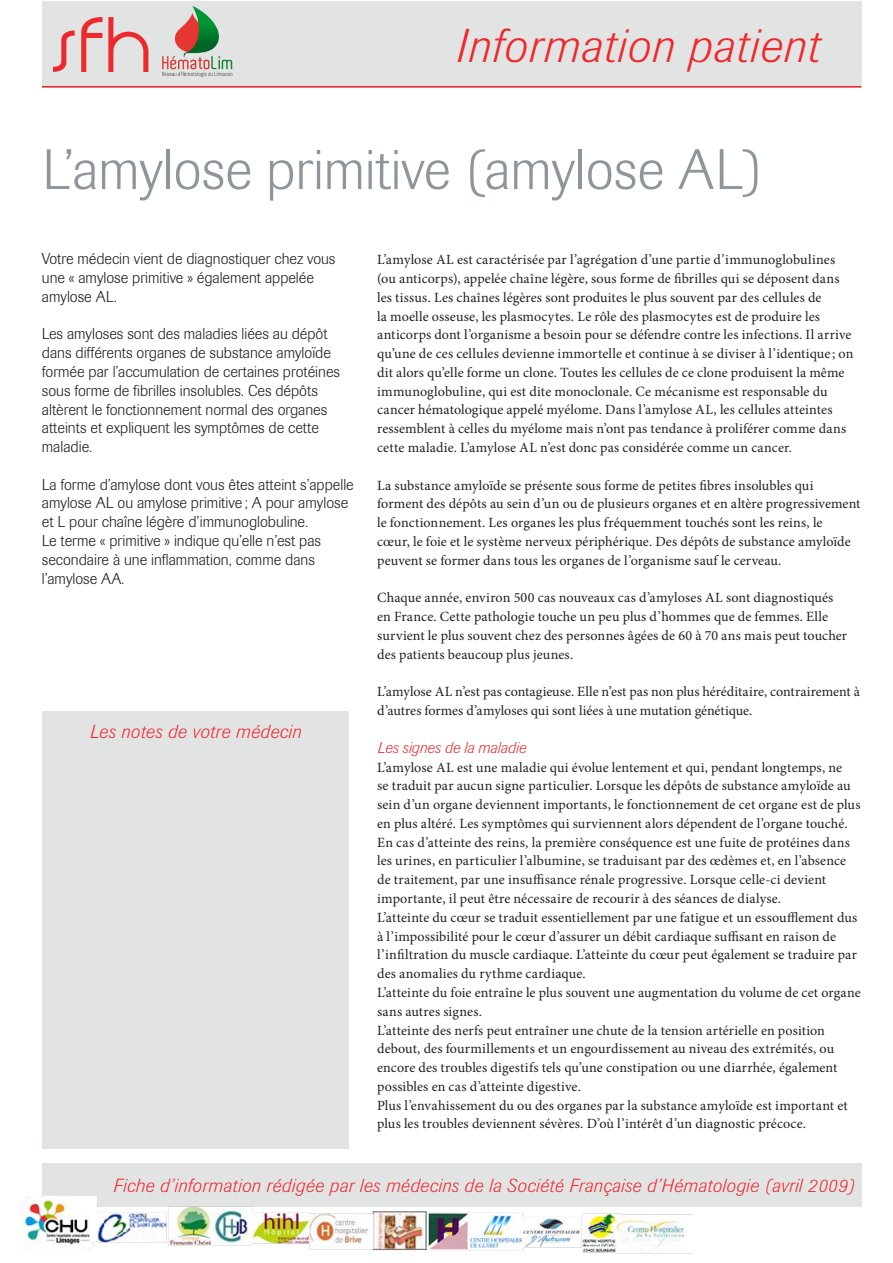
<style>
.page{position:relative;width:893px;height:1263px;background:#fff}
.page>*{position:absolute;margin:0;border:0;box-sizing:border-box;transform-origin:0 0}
.t1{font:300 56.4px "Imago";color:#8f969b}
.t2{font:italic 300 46.95px "Imago";letter-spacing:.025em;color:#ee292d}
.t3{font:italic 300 18.75px "Imago";letter-spacing:.025em;color:#ee292d}
.t4{font:300 15.6px/18.8px "Imago";color:#231f20}
.t5{font:italic 300 15.6px "Imago";letter-spacing:.005em;color:#ee292d}
.t6{font:14.1px/18.8px "Minion Pro";letter-spacing:.005em;color:#231f20}
</style>
<div class="page">
<div style="left:42px;top:1px;width:819px;height:87px;background:#e2e4e4"></div>
<div style="left:42px;top:711px;width:306px;height:437px;background:#e2e4e4"></div>
<svg style="left:53px;top:30px;width:22px;height:42px"></svg>
<svg style="left:108px;top:17px;width:40px;height:55px"></svg>
<svg style="left:81px;top:17px;width:21px;height:55px"></svg>
<div style="left:42px;top:1163px;width:819px;height:44px;background:#e2e4e4"></div>
<hr style="left:42px;top:86px;width:819px;height:2px;background:#ee292d">
<img style="left:21px;top:1196px;width:672px;height:58px">
<img style="left:162px;top:6px;width:71px;height:72px">
<h2 class="t2" style="left:455px;top:19px;width:364px">Information patient</h2>
<h1 class="t1" style="left:42px;top:138px;width:722px">L’amylose primitive (amylose AL)</h1>
<p class="t4" style="left:42px;top:250px;width:295px">Votre médecin vient de diagnostiquer chez vous une « amylose primitive » également appelée amylose AL.</p>
<p class="t4" style="left:42px;top:325px;width:300px">Les amyloses sont des maladies liées au dépôt dans différents organes de substance amyloïde formée par l’accumulation de certaines protéines sous forme de fibrilles insolubles. Ces dépôts altèrent le fonctionnement normal des organes atteints et expliquent les symptômes de cette maladie.</p>
<p class="t4" style="left:42px;top:475px;width:313px">La forme d’amylose dont vous êtes atteint s’appelle amylose AL ou amylose primitive ; A pour amylose et L pour chaîne légère d’immunoglobuline.<br>Le terme « primitive » indique qu’elle n’est pas secondaire à une inflammation, comme dans l’amylose AA.</p>
<h3 class="t3" style="left:89px;top:720px;width:213px">Les notes de votre médecin</h3>
<p class="t6" style="left:377px;top:250px;width:478px">L’amylose AL est caractérisée par l’agrégation d’une partie d’immunoglobulines (ou anticorps), appelée chaîne légère, sous forme de fibrilles qui se déposent dans les tissus. Les chaînes légères sont produites le plus souvent par des cellules de<br>la moelle osseuse, les plasmocytes. Le rôle des plasmocytes est de produire les anticorps dont l’organisme a besoin pour se défendre contre les infections. Il arrive qu’une de ces cellules devienne immortelle et continue à se diviser à l’identique ; on dit alors qu’elle forme un clone. Toutes les cellules de ce clone produisent la même immunoglobuline, qui est dite monoclonale. Ce mécanisme est responsable du cancer hématologique appelé myélome. Dans l’amylose AL, les cellules atteintes ressemblent à celles du myélome mais n’ont pas tendance à proliférer comme dans cette maladie. L’amylose AL n’est donc pas considérée comme un cancer.</p>
<p class="t6" style="left:377px;top:476px;width:485px">La substance amyloïde se présente sous forme de petites fibres insolubles qui forment des dépôts au sein d’un ou de plusieurs organes et en altère progressivement le fonctionnement. Les organes les plus fréquemment touchés sont les reins, le<br>cœur, le foie et le système nerveux périphérique. Des dépôts de substance amyloïde peuvent se former dans tous les organes de l’organisme sauf le cerveau.</p>
<p class="t6" style="left:377px;top:588px;width:471px">Chaque année, environ 500 cas nouveaux cas d’amyloses AL sont diagnostiqués en France. Cette pathologie touche un peu plus d’hommes que de femmes. Elle survient le plus souvent chez des personnes âgées de 60 à 70 ans mais peut toucher des patients beaucoup plus jeunes.</p>
<p class="t6" style="left:377px;top:682px;width:484px">L’amylose AL n’est pas contagieuse. Elle n’est pas non plus héréditaire, contrairement à d’autres formes d’amyloses qui sont liées à une mutation génétique.</p>
<p class="t5" style="left:377px;top:738px;width:150px">Les signes de la maladie</p>
<p class="t6" style="left:377px;top:758px;width:485px">L’amylose AL est une maladie qui évolue lentement et qui, pendant longtemps, ne<br>se traduit par aucun signe particulier. Lorsque les dépôts de substance amyloïde au sein d’un organe deviennent importants, le fonctionnement de cet organe est de plus en plus altéré. Les symptômes qui surviennent alors dépendent de l’organe touché.<br>En cas d’atteinte des reins, la première conséquence est une fuite de protéines dans les urines, en particulier l’albumine, se traduisant par des œdèmes et, en l’absence de traitement, par une insuffisance rénale progressive. Lorsque celle-ci devient importante, il peut être nécessaire de recourir à des séances de dialyse.<br>L’atteinte du cœur se traduit essentiellement par une fatigue et un essoufflement dus à l’impossibilité pour le cœur d’assurer un débit cardiaque suffisant en raison de l’infiltration du muscle cardiaque. L’atteinte du cœur peut également se traduire par des anomalies du rythme cardiaque.<br>L’atteinte du foie entraîne le plus souvent une augmentation du volume de cet organe sans autres signes.<br>L’atteinte des nerfs peut entraîner une chute de la tension artérielle en position debout, des fourmillements et un engourdissement au niveau des extrémités, ou encore des troubles digestifs tels qu’une constipation ou une diarrhée, également possibles en cas d’atteinte digestive.<br>Plus l’envahissement du ou des organes par la substance amyloïde est important et plus les troubles deviennent sévères. D’où l’intérêt d’un diagnostic précoce.</p>
<h3 class="t3" style="left:113px;top:1175px;width:743px">Fiche d’information rédigée par les médecins de la Société Française d’Hématologie (avril 2009)</h3>
</div>
